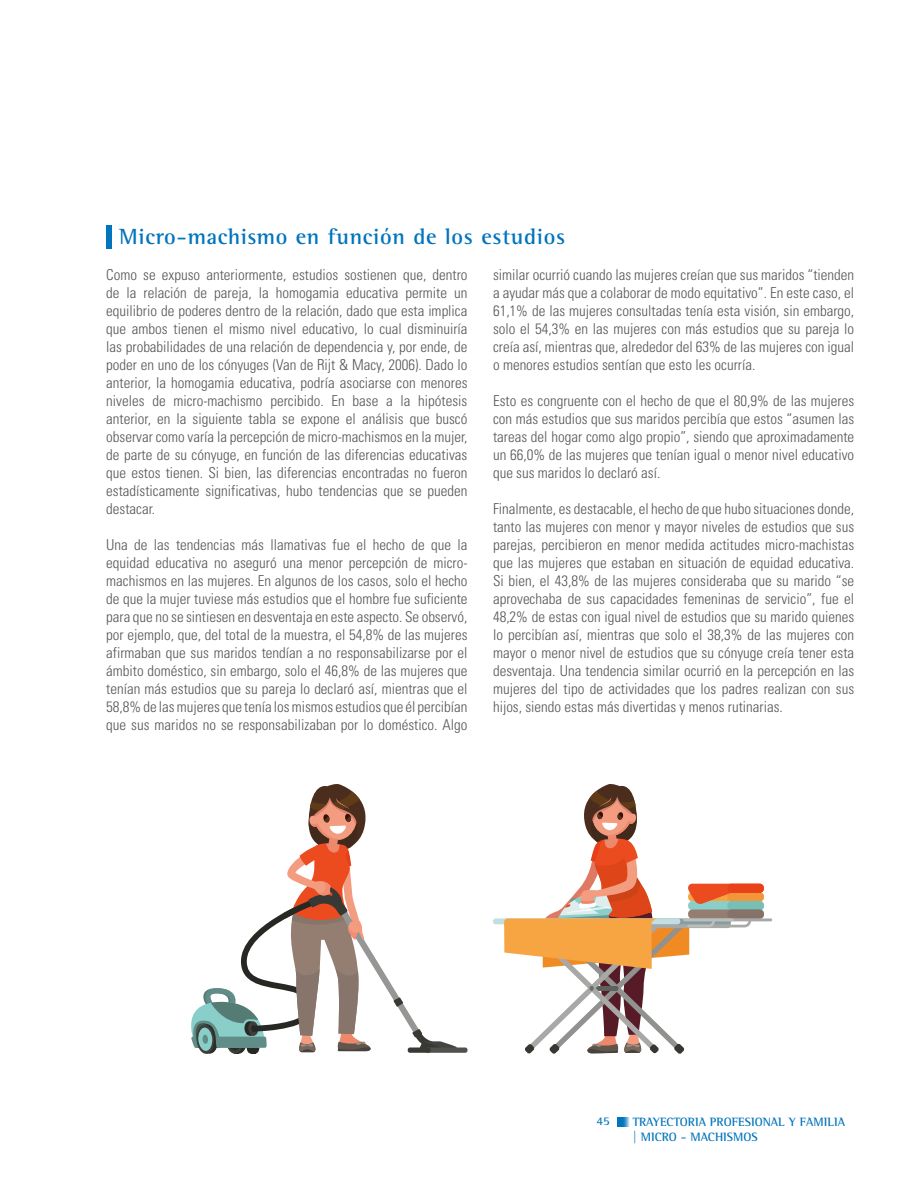
<style>
.page{position:relative;width:918px;height:1188px;background:#fff}
.page>*{position:absolute;margin:0;border:0;box-sizing:border-box;transform-origin:0 0}
.t1{font:700 22.5px "Agfa Rotis Semi Serif";letter-spacing:.03em;color:#0074bc}
.t2{font:300 condensed 15px/18px "Univers";color:#555756;text-align:justify}
.t3{font:700 12.3px/14.9px "Agfa Rotis Semi Serif";color:#0074bc}
.t4{font:700 12px "Agfa Rotis Semi Serif";color:#0074bc}
</style>
<div class="page">
<svg style="left:617px;top:1117px;width:13px;height:10px"></svg>
<div style="left:106px;top:225px;width:6px;height:24px;background:#0074bc"></div>
<div style="left:493px;top:918px;width:187px;height:6px;background:#c1dee0;border-radius:3px"></div>
<hr style="left:721px;top:918px;width:51px;height:3px;background:#a8a8a6">
<svg style="left:504px;top:784px;width:260px;height:270px"></svg>
<div style="left:425px;top:1048px;width:43px;height:5px;background:#50524e;border-radius:2px"></div>
<svg style="left:191px;top:784px;width:266px;height:270px"></svg>
<h1 class="t1" style="left:119px;top:223px;width:448px">Micro-machismo en función de los estudios</h1>
<p class="t2" style="left:493px;top:266px;width:363px">similar ocurrió cuando las mujeres creían que sus maridos “tienden a ayudar más que a colaborar de modo equitativo”. En este caso, el 61,1% de las mujeres consultadas tenía esta visión, sin embargo, solo el 54,3% en las mujeres con más estudios que su pareja lo creía así, mientras que, alrededor del 63% de las mujeres con igual o menores estudios sentían que esto les ocurría.</p>
<p class="t2" style="left:493px;top:392px;width:363px">Esto es congruente con el hecho de que el 80,9% de las mujeres con más estudios que sus maridos percibía que estos “asumen las tareas del hogar como algo propio”, siendo que aproximadamente un 66,0% de las mujeres que tenían igual o menor nivel educativo que sus maridos lo declaró así.</p>
<p class="t2" style="left:493px;top:500px;width:363px">Finalmente, es destacable, el hecho de que hubo situaciones donde, tanto las mujeres con menor y mayor niveles de estudios que sus parejas, percibieron en menor medida actitudes micro-machistas que las mujeres que estaban en situación de equidad educativa.<br>Si bien, el 43,8% de las mujeres consideraba que su marido “se aprovechaba de sus capacidades femeninas de servicio”, fue el 48,2% de estas con igual nivel de estudios que su marido quienes lo percibían así, mientras que solo el 38,3% de las mujeres con mayor o menor nivel de estudios que su cónyuge creía tener esta desventaja. Una tendencia similar ocurrió en la percepción en las mujeres del tipo de actividades que los padres realizan con sus hijos, siendo estas más divertidas y menos rutinarias.</p>
<p class="t2" style="left:106px;top:266px;width:363px">Como se expuso anteriormente, estudios sostienen que, dentro de la relación de pareja, la homogamia educativa permite un equilibrio de poderes dentro de la relación, dado que esta implica que ambos tienen el mismo nivel educativo, lo cual disminuiría las probabilidades de una relación de dependencia y, por ende, de poder en uno de los cónyuges (Van de Rijt &amp; Macy, 2006). Dado lo anterior, la homogamia educativa, podría asociarse con menores niveles de micro-machismo percibido. En base a la hipótesis anterior, en la siguiente tabla se expone el análisis que buscó observar como varía la percepción de micro-machismos en la mujer, de parte de su cónyuge, en función de las diferencias educativas que estos tienen. Si bien, las diferencias encontradas no fueron estadísticamente significativas, hubo tendencias que se pueden destacar.</p>
<p class="t2" style="left:106px;top:536px;width:363px">Una de las tendencias más llamativas fue el hecho de que la equidad educativa no aseguró una menor percepción de micro&shy;machismos en las mujeres. En algunos de los casos, solo el hecho de que la mujer tuviese más estudios que el hombre fue suficiente para que no se sintiesen en desventaja en este aspecto. Se observó, por ejemplo, que, del total de la muestra, el 54,8% de las mujeres afirmaban que sus maridos tendían a no responsabilizarse por el ámbito doméstico, sin embargo, solo el 46,8% de las mujeres que tenían más estudios que su pareja lo declaró así, mientras que el 58,8% de las mujeres que tenía los mismos estudios que él percibían que sus maridos no se responsabilizaban por lo doméstico. Algo</p>
<p class="t4" style="left:596px;top:1114px;width:15px">45</p>
<p class="t3" style="left:633px;top:1114px;width:214px">TRAYECTORIA PROFESIONAL Y FAMILIA | MICRO - MACHISMOS</p>
</div>
